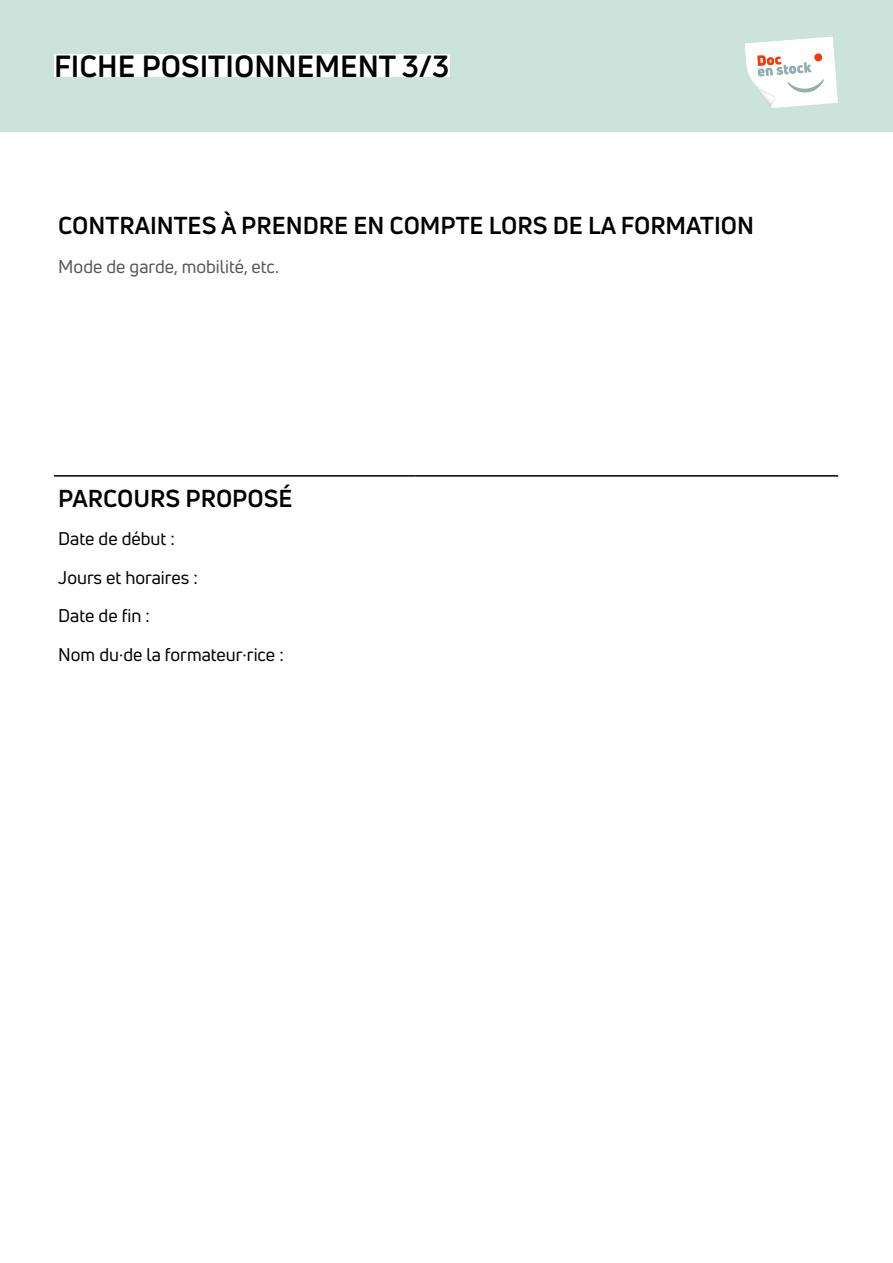
<style>
.page{position:relative;width:893px;height:1263px;background:#fff}
.page>*{position:absolute;margin:0;border:0;box-sizing:border-box;transform-origin:0 0}
.t1{font:700 30px "Uni Neue";color:#000}
.t2{font:700 24px "Uni Neue";color:#000}
.t3{font:18px/38.5px "Uni Neue";color:#000}
.t4{font:18px "Uni Neue";color:#575756}
</style>
<div class="page">
<div style="left:0;top:0;width:893px;height:132px;background:#cbe3da"></div>
<div style="left:54px;top:54px;width:395px;height:22px;background:#fff"></div>
<svg style="left:745px;top:36px;width:93px;height:72px"></svg>
<hr style="left:54px;top:475px;width:360px;height:2px;background:#000">
<hr style="left:414px;top:475px;width:424px;height:2px;background:#000">
<h1 class="t1" style="left:54px;top:47px;width:397px">FICHE POSITIONNEMENT 3/3</h1>
<h2 class="t2" style="left:58px;top:210px;width:697px">CONTRAINTES À PRENDRE EN COMPTE LORS DE LA FORMATION</h2>
<p class="t4" style="left:58px;top:255px;width:222px">Mode de garde, mobilité, etc.</p>
<h2 class="t2" style="left:58px;top:483px;width:236px">PARCOURS PROPOSÉ</h2>
<p class="t3" style="left:58px;top:519px;width:227px">Date de début :<br>Jours et horaires :<br>Date de fin :<br>Nom du·de la formateur·rice :</p>
</div>
